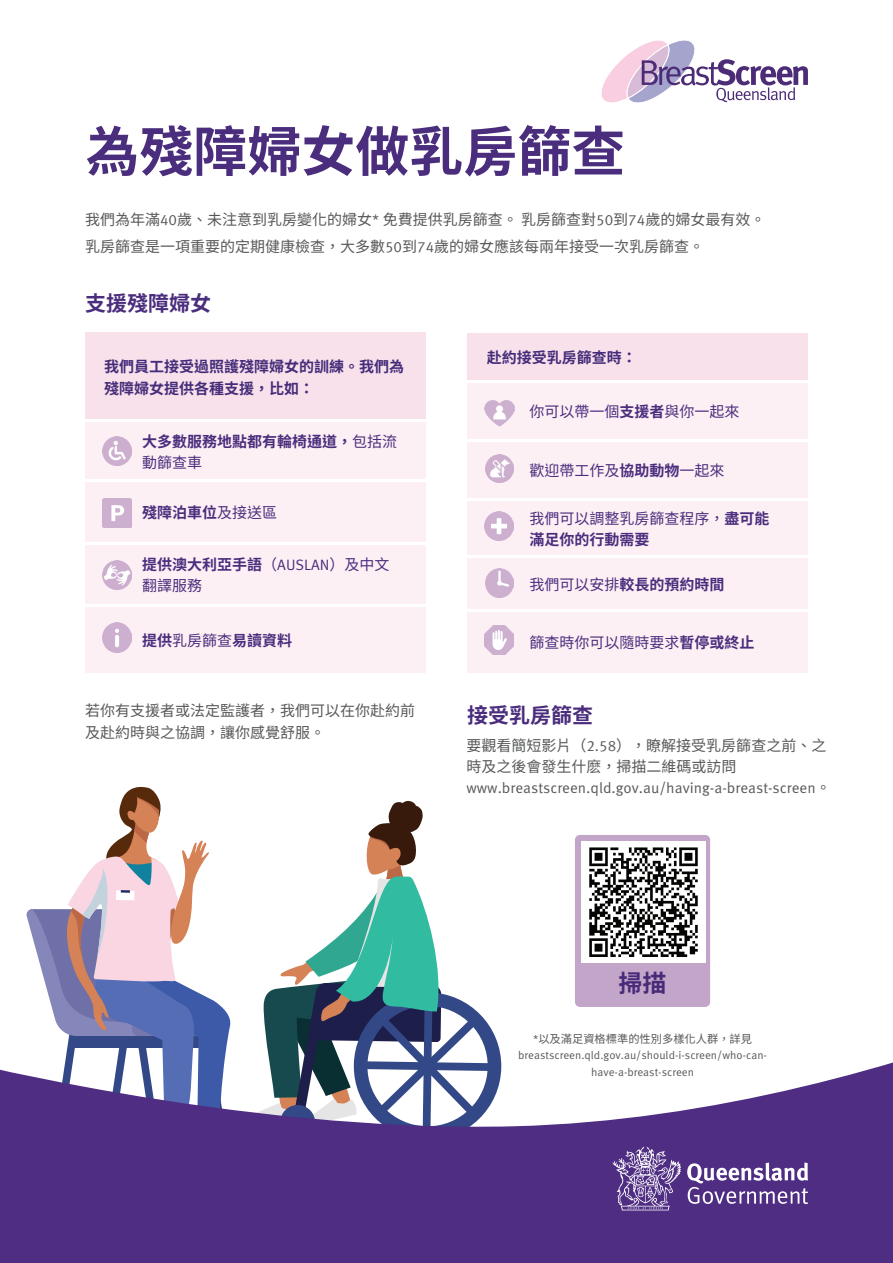
<style>
.page{position:relative;width:893px;height:1263px;background:#fff}
.page>*{position:absolute;margin:0;border:0;box-sizing:border-box;transform-origin:0 0}
.t1{font:700 54px "Noto Sans CJ Ktc";color:#4b2d7d}
.t2{font:700 24px "Noto Sans CJ Ksc";color:#482b78}
.t3{font:700 21px "Noto Sans CJ Ktc";color:#4b2d7d}
.t4{font:15px/27px "Noto Sans CJ Ktc";color:#57585a}
.t5{font:15px/21px "Noto Sans CJ Ktc";color:#4b2d7d}
.t6{font:700 15px/21px "Noto Sans CJ Ktc";color:#4b2d7d}
.t7{font:15px "Meta Pro";color:#57585a}
.t8{font:700 15px/22.5px "Noto Sans CJ Ktc";color:#452d7a}
.t9{font:11.25px/16.5px "Meta Pro";color:#57585a;text-align:center}
.t10{font:11.25px "Noto Sans CJ Ktc";color:#57585a}
.s1{font-family:"Meta Pro"}
.s2{font-weight:400}
.s3{font-weight:700}
.s4{font-family:"Noto Sans CJ Ktc"}
</style>
<div class="page">
<svg style="left:352px;top:801px;width:77px;height:122px"></svg>
<svg style="left:26px;top:786px;width:183px;height:137px"></svg>
<svg style="left:0;top:923px;width:893px;height:340px"></svg>
<svg style="left:687px;top:1162px;width:121px;height:42px"></svg>
<svg style="left:613px;top:1146px;width:68px;height:64px"></svg>
<svg style="left:601px;top:40px;width:207px;height:63px"></svg>
<div style="left:575px;top:835px;width:135px;height:172px;background:#c3a5ca;border-radius:5px"></div>
<img style="left:582px;top:841px;width:123px;height:121px">
<div style="left:85px;top:420px;width:340px;height:252px;background:#fcf0f5"></div>
<div style="left:468px;top:381px;width:340px;height:291px;background:#fcf0f5"></div>
<div style="left:85px;top:333px;width:340px;height:86px;background:#f9e1ec"></div>
<div style="left:468px;top:333px;width:340px;height:47px;background:#f9e1ec"></div>
<hr style="left:85px;top:480px;width:340px;height:2px;background:#fff">
<hr style="left:468px;top:439px;width:340px;height:2px;background:#fff">
<hr style="left:85px;top:605px;width:340px;height:2px;background:#fff">
<hr style="left:468px;top:555px;width:340px;height:3px;background:#fff">
<hr style="left:468px;top:609px;width:340px;height:2px;background:#fff">
<hr style="left:85px;top:542px;width:340px;height:2px;background:#fff">
<hr style="left:468px;top:498px;width:340px;height:2px;background:#fff">
<hr style="left:85px;top:419px;width:340px;height:2px;background:#fff">
<hr style="left:468px;top:380px;width:340px;height:2px;background:#fff">
<img style="left:102px;top:436px;width:29px;height:30px">
<img style="left:484px;top:400px;width:30px;height:27px">
<img style="left:485px;top:454px;width:28px;height:28px">
<img style="left:102px;top:498px;width:29px;height:30px">
<img style="left:485px;top:511px;width:29px;height:29px">
<img style="left:102px;top:561px;width:29px;height:29px">
<img style="left:485px;top:569px;width:29px;height:28px">
<img style="left:102px;top:623px;width:29px;height:29px">
<img style="left:485px;top:625px;width:29px;height:30px">
<h1 class="t1" style="left:85px;top:121px;width:541px">為殘障婦女做乳房篩查</h1>
<p class="t4" style="left:85px;top:206px;width:682px">我們為年滿<span class="s1">40</span>歲、未注意到乳房變化的婦女<span class="s1">*</span> 免費提供乳房篩查。乳房篩查對<span class="s1">50</span>到<span class="s1">74</span>歲的婦女最有效。乳房篩查是一項重要的定期健康檢查，大多數<span class="s1">50</span>到<span class="s1">74</span>歲的婦女應該每兩年接受一次乳房篩查。</p>
<h3 class="t3" style="left:85px;top:292px;width:127px">支援殘障婦女</h3>
<p class="t8" style="left:104px;top:355px;width:301px">我們員工接受過照護殘障婦女的訓練。我們為殘障婦女提供各種支援，比如：</p>
<p class="t6" style="left:142px;top:431px;width:257px">大多數服務地點都有輪椅通道，<span class="s2">包括流動篩查車</span></p>
<p class="t6" style="left:142px;top:502px;width:136px">殘障泊車位<span class="s2">及接送區</span></p>
<p class="t5" style="left:142px;top:554px;width:249px"><span class="s3">提供澳大利亞手語</span>（<span class="s1">AUSLAN</span>）及中文翻譯服務</p>
<p class="t6" style="left:142px;top:630px;width:151px">提供<span class="s2">乳房篩查</span>易讀資料</p>
<p class="t4" style="left:85px;top:699px;width:332px;line-height:22.5px">若你有支援者或法定監護者，我們可以在你赴約前及赴約時與之協調，讓你感覺舒服。</p>
<p class="t8" style="left:487px;top:346px;width:151px">赴約接受乳房篩查時：</p>
<p class="t5" style="left:529px;top:401px;width:211px">你可以帶一個<span class="s3">支援者</span>與你一起來</p>
<p class="t5" style="left:529px;top:460px;width:196px">歡迎帶工作及<span class="s3">協助動物</span>一起來</p>
<p class="t5" style="left:529px;top:508px;width:241px">我們可以調整乳房篩查程序，<span class="s3">盡可能滿足你的行動需要</span></p>
<p class="t6" style="left:529px;top:574px;width:196px"><span class="s2">我們可以安排</span>較長的預約時間</p>
<p class="t5" style="left:529px;top:632px;width:226px">篩查時你可以隨時要求<span class="s3">暫停或終止</span></p>
<h3 class="t3" style="left:467px;top:703px;width:127px">接受乳房篩查</h3>
<p class="t4" style="left:466px;top:735px;width:361px;line-height:21px">要觀看簡短影片（<span class="s1">2.58</span>），瞭解接受乳房篩查之前、之時及之後會發生什麽，掃描二維碼或訪問</p>
<p class="t7" style="left:466px;top:778px;width:366px">www.breastscreen.qld.gov.au/having-a-breast-screen<span class="s4">。</span></p>
<h2 class="t2" style="left:618px;top:969px;width:49px">掃描</h2>
<p class="t10" style="left:533px;top:1032px;width:221px"><span class="s1">*</span>以及滿足資格標準的性別多樣化人群，詳見</p>
<p class="t9" style="left:518px;top:1048px;width:250px">breastscreen.qld.gov.au/should-i-screen/who-can&shy;have-a-breast-screen</p>
</div>
